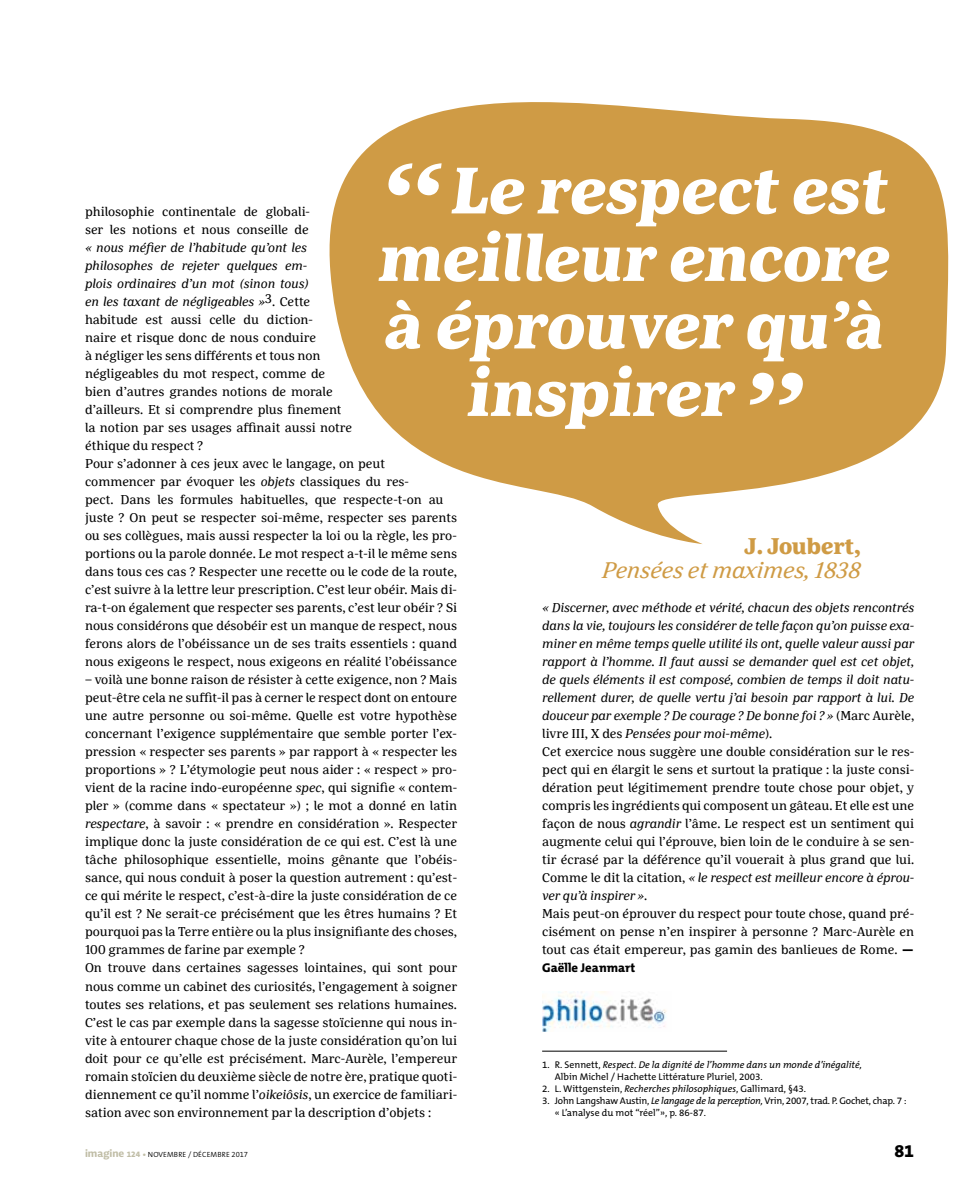
<style>
.page{position:relative;width:978px;height:1191px;background:#fff}
.page>*{position:absolute;margin:0;border:0;box-sizing:border-box;transform-origin:0 0}
.t1{font:900 65.4px/67.5px "Marselis Serif Pro";color:#fff;text-align:center}
.t2{font:italic 22.5px "Marselis Serif Pro";color:#cf9b45}
.t3{font:900 22.5px "Marselis Serif Pro";letter-spacing:-.005em;color:#cf9b45}
.t4{font:800 18px "The Mix B W8";color:#000}
.t5{font:12.75px/18px "Marselis Serif Pro";color:#000}
.t6{font:800 12.75px "The Mix B W8";color:#000}
.t7{font:9.75px/12px "The Mix B W5 Plain";color:#000}
.t8{font:9.75px/12px "The Mix B W5 Plain";letter-spacing:-.02em;color:#000}
.t9{font:300 7.5px "The Mix B W4";letter-spacing:.015em;color:#000}
.s1{font-size:101.25px}
.s2{font-style:italic}
.s3{font-family:"The Mix B W8";font-weight:800}
.s4{font-family:"FS Pimlico";font-weight:700;font-size:12px;color:#c0bda6}
.s5{font-family:"The Mix B W8";font-weight:800;font-size:8.25px;color:#c0bda6}
.s6{font-family:"The Mix B W8";font-weight:800;color:#c0bda6}
</style>
<div class="page">
<hr style="left:542px;top:1051px;width:185px;height:1px;background:#000">
<svg style="left:329px;top:102px;width:620px;height:442px;fill:#cf9b45"></svg>
<img style="left:542px;top:991px;width:125px;height:40px">
<h1 class="t1" style="left:377px;top:156px;width:522px"><span class="s1">‘‘</span>Le respect est meilleur encore à éprouver qu’à inspirer <span class="s1">’’</span></h1>
<p class="t5" style="left:85px;top:202px;width:227px">philosophie continentale de globali&shy;ser les notions et nous conseille de</p>
<p class="t5" style="left:85px;top:238px;width:374px"><span class="s2">« nous méfier de l’habitude qu’ont les<br>philosophes de rejeter quelques em-<br>plois ordinaires d’un mot (sinon tous)<br>en les taxant de négligeables »</span>3. Cette<br>habitude est aussi celle du diction-<br>naire et risque donc de nous conduire<br>à négliger les sens différents et tous non<br>négligeables du mot respect, comme de<br>bien d’autres grandes notions de morale<br>d’ailleurs. Et si comprendre plus finement<br>la notion par ses usages affinait aussi notre<br>éthique du respect ?<br>Pour s’adonner à ces jeux avec le langage, on peut commencer par évoquer les <span class="s2">objets</span> classiques du res-<br>pect. Dans les formules habituelles, que respecte-t-on au juste ? On peut se respecter soi-même, respecter ses parents ou ses collègues, mais aussi respecter la loi ou la règle, les pro&shy;portions ou la parole donnée. Le mot respect a-t-il le même sens dans tous ces cas ? Respecter une recette ou le code de la route, c’est suivre à la lettre leur prescription. C’est leur obéir. Mais di&shy;ra-t-on également que respecter ses parents, c’est leur obéir ? Si nous considérons que désobéir est un manque de respect, nous ferons alors de l’obéissance un de ses traits essentiels : quand nous exigeons le respect, nous exigeons en réalité l’obéissance</p>
<p class="t5" style="left:85px;top:670px;width:374px">– voilà une bonne raison de résister à cette exigence, non ? Mais peut-être cela ne suffit-il pas à cerner le respect dont on entoure une autre personne ou soi-même. Quelle est votre hypothèse concernant l’exigence supplémentaire que semble porter l’ex&shy;pression « respecter ses parents » par rapport à « respecter les proportions » ? L’étymologie peut nous aider : « respect » pro&shy;vient de la racine indo-européenne <span class="s2">spec</span>, qui signifie « contem&shy;pler » (comme dans « spectateur ») ; le mot a donné en latin <span class="s2">respectare</span>, à savoir : « prendre en considération ». Respecter implique donc la juste considération de ce qui est. C’est là une tâche philosophique essentielle, moins gênante que l’obéis&shy;sance, qui nous conduit à poser la question autrement : qu’est&shy;ce qui mérite le respect, c’est-à-dire la juste considération de ce qu’il est ? Ne serait-ce précisément que les êtres humains ? Et pourquoi pas la Terre entière ou la plus insignifiante des choses, 100 grammes de farine par exemple ?<br>On trouve dans certaines sagesses lointaines, qui sont pour nous comme un cabinet des curiosités, l’engagement à soigner toutes ses relations, et pas seulement ses relations humaines.<br>C’est le cas par exemple dans la sagesse stoïcienne qui nous in&shy;vite à entourer chaque chose de la juste considération qu’on lui doit pour ce qu’elle est précisément. Marc-Aurèle, l’empereur romain stoïcien du deuxième siècle de notre ère, pratique quoti&shy;diennement ce qu’il nomme l’<span class="s2">oikeiôsis</span>, un exercice de familiari&shy;sation avec son environnement par la description d’objets :</p>
<h2 class="t3" style="left:744px;top:532px;width:117px">J. Joubert,</h2>
<h2 class="t2" style="left:602px;top:556px;width:264px">Pensées et maximes, 1838</h2>
<p class="t5" style="left:542px;top:598px;width:374px"><span class="s2">« Discerner, avec méthode et vérité, chacun des objets rencontrés dans la vie, toujours les considérer de telle façon qu’on puisse exa&shy;miner en même temps quelle utilité ils ont, quelle valeur aussi par rapport à l’homme. Il faut aussi se demander quel est cet objet, de quels éléments il est composé, combien de temps il doit natu&shy;rellement durer, de quelle vertu j’ai besoin par rapport à lui. De douceur par exemple ? De courage ? De bonne foi ? »</span> (Marc Aurèle, livre III, X des <span class="s2">Pensées pour moi-même</span>).<br>Cet exercice nous suggère une double considération sur le res&shy;pect qui en élargit le sens et surtout la pratique : la juste consi&shy;dération peut légitimement prendre toute chose pour objet, y compris les ingrédients qui composent un gâteau. Et elle est une façon de nous <span class="s2">agrandir</span> l’âme. Le respect est un sentiment qui augmente celui qui l’éprouve, bien loin de le conduire à se sen&shy;tir écrasé par la déférence qu’il vouerait à plus grand que lui.<br>Comme le dit la citation, <span class="s2">« le respect est meilleur encore à éprou&shy;ver qu’à inspirer »</span>.<br>Mais peut-on éprouver du respect pour toute chose, quand pré&shy;cisément on pense n’en inspirer à personne ? Marc-Aurèle en tout cas était empereur, pas gamin des banlieues de Rome. <span class="s3">—</span></p>
<p class="t6" style="left:542px;top:960px;width:95px">Gaëlle Jeanmart</p>
<p class="t7" style="left:555px;top:1059px;width:308px;text-indent:-13px">1. R. Sennett, <span class="s2">Respect. De la dignité de l’homme dans un monde d’inégalité,<br></span>Albin Michel / Hachette Littérature Pluriel, 2003.</p>
<p class="t7" style="left:542px;top:1083px;width:265px">2. L. Wittgenstein, <span class="s2">Recherches philosophiques</span>, Gallimard, §43.</p>
<p class="t8" style="left:555px;top:1095px;width:353px;text-indent:-13px">3. John Langshaw Austin, <span class="s2">Le langage de la perception,</span> Vrin, 2007, trad. P. Gochet, chap. 7 : « L’analyse du mot “réel”», p. 86-87.</p>
<p class="t9" style="left:85px;top:1149px;width:165px"><span class="s4">imagine</span> <span class="s5">124</span> <span class="s6">•</span> NOVEMBRE / DÉCEMBRE 2017</p>
<h3 class="t4" style="left:894px;top:1139px;width:21px">81</h3>
</div>
